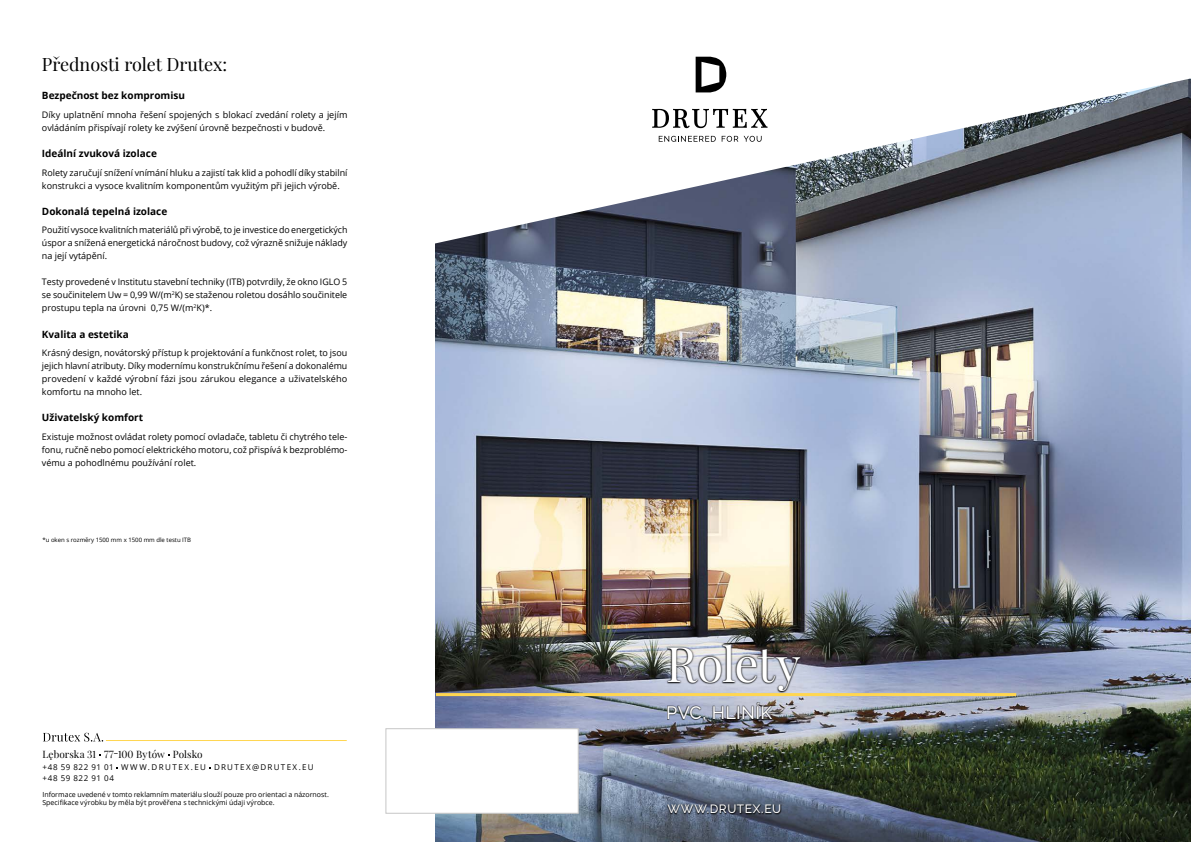
<style>
.page{position:relative;width:1191px;height:842px;background:#fff}
.page>*{position:absolute;margin:0;border:0;box-sizing:border-box;transform-origin:0 0}
.t1{font:48px "Playfair Display";letter-spacing:-.02em;color:#fff}
.t2{font:18px "Playfair Display";color:#000}
.t3{font:500 18px "Raleway";letter-spacing:.02em;color:#fff}
.t4{font:500 12px "Raleway";letter-spacing:.045em;color:#fff}
.t5{font:700 10px "Open Sans";color:#000}
.t6{font:10px "Playfair Display";letter-spacing:.005em;color:#000}
.t7{font:9px/13px "Open Sans";color:#000;text-align:justify}
.t8{font:8px/11px "Open Sans";letter-spacing:.155em;color:#000}
.t9{font:7px/8.4px "Open Sans";color:#000}
.t10{font:6px "Open Sans";color:#000}
</style>
<div class="page">
<img style="left:436px;top:248px;width:755px;height:594px">
<div style="left:666px;top:702px;width:107px;height:20px;background:#000;opacity:.76"></div>
<div style="left:667px;top:702px;width:106px;height:19px;background:#000;opacity:.24"></div>
<div style="left:666px;top:642px;width:136px;height:51px;background:#000;opacity:.76"></div>
<svg style="left:43px;top:733px;width:60px;height:8px"></svg>
<hr style="left:106px;top:740px;width:241px;height:1px;background:#ffd650">
<div style="left:666px;top:804px;width:116px;height:11px;background:#000;opacity:.74"></div>
<svg style="left:435px;top:56px;width:756px;height:192px"></svg>
<div style="left:386px;top:728px;width:192px;height:85px;background:#fff;border:1px solid #c6c6c6"></div>
<hr style="left:436px;top:693px;width:580px;height:3px;background:#ffd650">
<svg style="left:695px;top:57px;width:31px;height:35px"></svg>
<svg style="left:652px;top:109px;width:115px;height:19px"></svg>
<svg style="left:658px;top:136px;width:57px;height:6px"></svg>
<svg style="left:721px;top:136px;width:40px;height:6px"></svg>
<h2 class="t2" style="left:42px;top:53px;width:187px">Přednosti rolet Drutex:</h2>
<p class="t5" style="left:42px;top:88px;width:144px">Bezpečnost bez kompromisu</p>
<p class="t7" style="left:42px;top:108px;width:307px">Díky uplatnění mnoha řešení spojených s blokací zvedání rolety a jejím ovládáním přispívají rolety ke zvýšení úrovně bezpečnosti v budově.</p>
<p class="t5" style="left:42px;top:146px;width:116px">Ideální zvuková izolace</p>
<p class="t7" style="left:42px;top:166px;width:307px">Rolety zaručují snížení vnímání hluku a zajistí tak klid a pohodlí díky stabilní konstrukci a vysoce kvalitním komponentům využitým při jejich výrobě.</p>
<p class="t5" style="left:42px;top:204px;width:127px">Dokonalá tepelná izolace</p>
<p class="t7" style="left:42px;top:223px;width:307px">Použití vysoce kvalitních materiálů při výrobě, to je investice do energetických úspor a snížená energetická náročnost budovy, což výrazně snižuje náklady na její vytápění.</p>
<p class="t7" style="left:42px;top:275px;width:307px">Testy provedené v Institutu stavební techniky (ITB) potvrdily, že okno IGLO 5 se součinitelem Uw = 0,99 W/(m<sup>2</sup>K) se staženou roletou dosáhlo součinitele prostupu tepla na úrovni 0,75 W/(m<sup>2</sup>K)*.</p>
<p class="t5" style="left:42px;top:327px;width:88px">Kvalita a estetika</p>
<p class="t7" style="left:42px;top:346px;width:307px">Krásný design, novátorský přístup k projektování a funkčnost rolet, to jsou jejich hlavní atributy. Díky modernímu konstrukčnímu řešení a dokonalému provedení v každé výrobní fázi jsou zárukou elegance a uživatelského komfortu na mnoho let.</p>
<p class="t5" style="left:42px;top:411px;width:103px">Uživatelský komfort</p>
<p class="t7" style="left:42px;top:430px;width:307px">Existuje možnost ovládat rolety pomocí ovladače, tabletu či chytrého tele&shy;fonu, ručně nebo pomocí elektrického motoru, což přispívá k bezproblémo&shy;vému a pohodlnému používání rolet.</p>
<p class="t10" style="left:42px;top:536px;width:150px">*u oken s rozměry 1500 mm x 1500 mm dle testu ITB</p>
<p class="t6" style="left:42px;top:748px;width:162px">Lęborska 31 77-100 Bytów Polsko</p>
<p class="t8" style="left:42px;top:762px;width:273px">+48 59 822 91 01 WWW.DRUTEX.EU DRUTEX@DRUTEX.EU +48 59 822 91 04</p>
<p class="t9" style="left:42px;top:790px;width:288px">Informace uvedené v tomto reklamním materiálu slouží pouze pro orientaci a názornost.<br>Specifikace výrobku by měla být prověřena s technickými údaji výrobce.</p>
<h1 class="t1" style="left:666px;top:634px;width:136px">Rolety</h1>
<h2 class="t3" style="left:666px;top:702px;width:108px">PVC, HLINÍK</h2>
<h3 class="t4" style="left:667px;top:802px;width:115px">WWW.DRUTEX.EU</h3>
</div>
